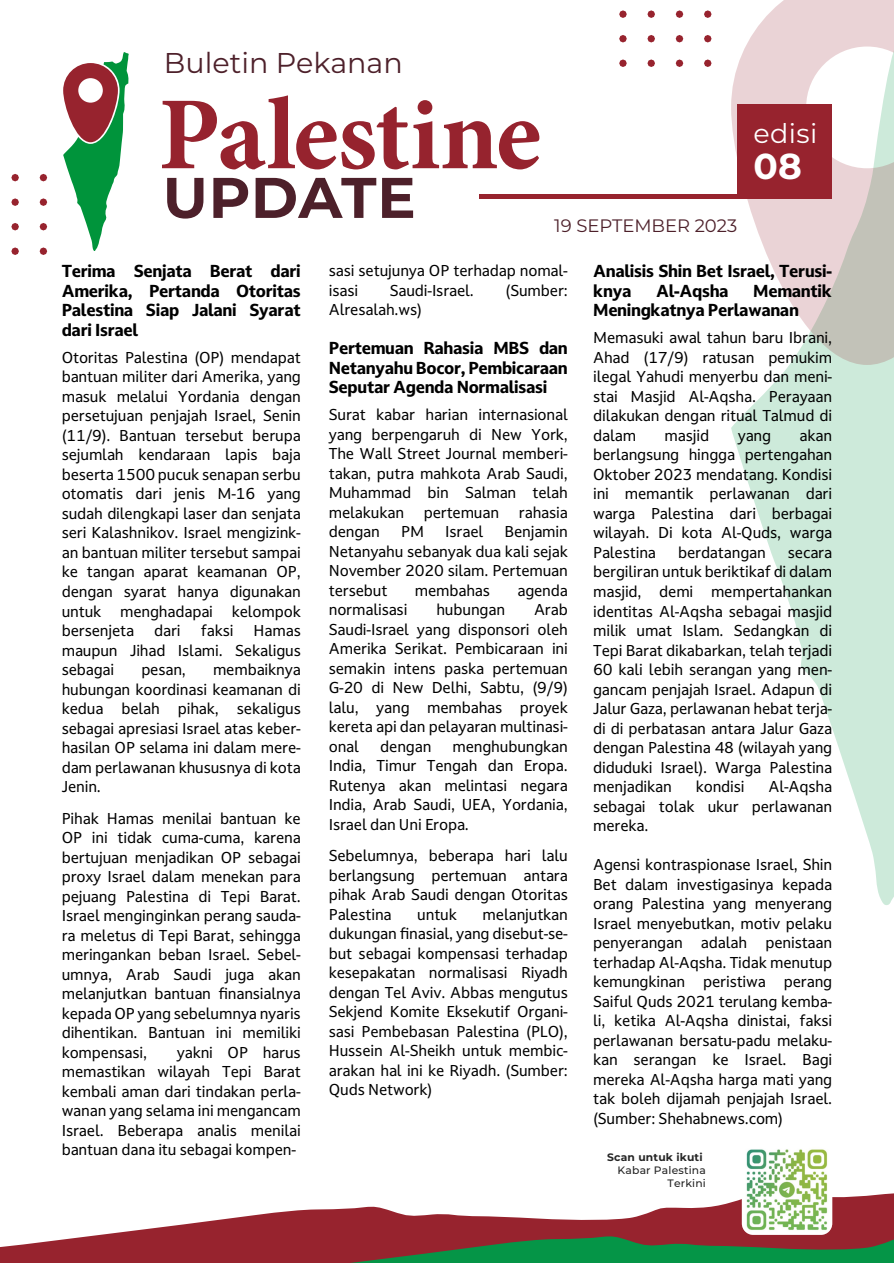
<style>
.page{position:relative;width:894px;height:1263px;background:#fff}
.page>*{position:absolute;margin:0;border:0;box-sizing:border-box;transform-origin:0 0}
.t1{font:700 103.65px "Minion Pro";letter-spacing:-.015em;color:#96232e}
.t2{font:700 57.15px "Montserrat";letter-spacing:.005em;color:#4d202a}
.t3{font:700 36px "Montserrat";color:#fff}
.t4{font:28.65px "Montserrat";color:#4d202a}
.t5{font:27px "Montserrat";letter-spacing:.015em;color:#fff}
.t6{font:18px "Montserrat";letter-spacing:-.005em;color:#4d202a}
.t7{font:16.5px/19.5px "Darkmode Darkmode On X Bold";letter-spacing:-.025em;color:#000}
.t8{font:15px/19.5px "Darkmode Darkmode Off";letter-spacing:-.01em;color:#000;text-align:justify}
.t9{font:500 10.8px/12.9px "Montserrat";letter-spacing:.02em;color:#252525;text-align:right}
.t10{font:700 10.8px "Montserrat";letter-spacing:.015em;color:#252525}
</style>
<div class="page">
<svg style="left:731px;top:365px;width:162px;height:540px;fill:#cdeada"></svg>
<svg style="left:730px;top:0;width:163px;height:365px"></svg>
<svg style="left:619px;top:10px;width:7px;height:8px"></svg>
<svg style="left:619px;top:35px;width:7px;height:7px"></svg>
<svg style="left:619px;top:59px;width:7px;height:8px"></svg>
<svg style="left:647px;top:10px;width:7px;height:8px"></svg>
<svg style="left:647px;top:35px;width:7px;height:7px"></svg>
<svg style="left:647px;top:59px;width:7px;height:8px"></svg>
<svg style="left:675px;top:10px;width:8px;height:8px"></svg>
<svg style="left:704px;top:10px;width:7px;height:8px"></svg>
<svg style="left:675px;top:35px;width:8px;height:7px"></svg>
<svg style="left:704px;top:35px;width:7px;height:7px"></svg>
<svg style="left:675px;top:59px;width:8px;height:8px"></svg>
<svg style="left:704px;top:59px;width:7px;height:8px"></svg>
<svg style="left:11px;top:174px;width:8px;height:7px"></svg>
<svg style="left:40px;top:174px;width:7px;height:7px"></svg>
<svg style="left:11px;top:198px;width:8px;height:8px"></svg>
<svg style="left:40px;top:198px;width:7px;height:8px"></svg>
<svg style="left:11px;top:223px;width:8px;height:7px"></svg>
<svg style="left:40px;top:223px;width:7px;height:7px"></svg>
<svg style="left:11px;top:247px;width:8px;height:8px"></svg>
<svg style="left:40px;top:247px;width:7px;height:8px"></svg>
<svg style="left:63px;top:52px;width:66px;height:199px"></svg>
<div style="left:737px;top:104px;width:94px;height:95px;background:#97232e"></div>
<hr style="left:479px;top:195px;width:315px;height:4px;background:#97232e">
<svg style="left:0;top:1193px;width:893px;height:70px"></svg>
<img style="left:741px;top:1149px;width:90px;height:86px">
<h3 class="t4" style="left:164px;top:43px;width:240px">Buletin Pekanan</h3>
<h1 class="t1" style="left:158px;top:62px;width:384px">Palestine</h1>
<h2 class="t2" style="left:163px;top:156px;width:254px">UPDATE</h2>
<p class="t6" style="left:554px;top:213px;width:184px">19 SEPTEMBER 2023</p>
<h3 class="t5" style="left:753px;top:115px;width:65px">edisi</h3>
<h3 class="t3" style="left:753px;top:141px;width:50px">08</h3>
<p class="t7" style="left:62px;top:261px;width:240px;text-align:justify">Terima Senjata Berat dari Amerika, Pertanda Otoritas Palestina Siap Jalani Syarat dari Israel</p>
<p class="t8" style="left:62px;top:347px;width:240px">Otoritas Palestina (OP) mendapat bantuan militer dari Amerika, yang masuk melalui Yordania dengan persetujuan penjajah Israel, Senin (11/9). Bantuan tersebut berupa sejumlah kendaraan lapis baja beserta 1500 pucuk senapan serbu otomatis dari jenis M-16 yang sudah dilengkapi laser dan senjata seri Kalashnikov. Israel mengizink&shy;an bantuan militer tersebut sampai ke tangan aparat keamanan OP, dengan syarat hanya digunakan untuk</p>
<p class="t8" style="left:120px;top:601px;width:94px">menghadapai</p>
<p class="t8" style="left:232px;top:601px;width:70px">kelompok</p>
<p class="t8" style="left:62px;top:620px;width:74px">bersenjeta</p>
<p class="t8" style="left:154px;top:620px;width:28px">dari</p>
<p class="t8" style="left:201px;top:620px;width:34px">faksi</p>
<p class="t8" style="left:62px;top:620px;width:240px;text-indent:192px">Hamas maupun Jihad Islami. Sekaligus sebagai</p>
<p class="t8" style="left:62px;top:659px;width:240px;text-indent:151px">membaiknya hubungan koordinasi keamanan di kedua belah pihak, sekaligus sebagai apresiasi Israel atas keber&shy;hasilan OP selama ini dalam mere&shy;dam perlawanan khususnya di kota Jenin.</p>
<p class="t8" style="left:62px;top:808px;width:240px">Pihak Hamas menilai bantuan ke OP ini tidak cuma-cuma, karena bertujuan menjadikan OP sebagai proxy Israel dalam menekan para pejuang Palestina di Tepi Barat.<br>Israel menginginkan perang sauda&shy;ra meletus di Tepi Barat, sehingga meringankan beban Israel. Sebel&shy;umnya, Arab Saudi juga akan melanjutkan bantuan finansialnya kepada OP yang sebelumnya nyaris dihentikan. Bantuan ini memiliki kompensasi,</p>
<p class="t8" style="left:141px;top:659px;width:46px">pesan,</p>
<p class="t8" style="left:62px;top:1042px;width:240px;text-indent:115px">yakni OP harus memastikan wilayah Tepi Barat kembali aman dari tindakan perla&shy;wanan yang selama ini mengancam Israel. Beberapa analis menilai bantuan dana itu sebagai kompen-</p>
<p class="t8" style="left:329px;top:261px;width:240px">sasi setujunya OP terhadap nomal&shy;isasi</p>
<p class="t8" style="left:389px;top:280px;width:86px">Saudi-Israel.</p>
<p class="t8" style="left:505px;top:280px;width:64px">(Sumber:</p>
<p class="t8" style="left:329px;top:300px;width:95px">Alresalah.ws)</p>
<p class="t7" style="left:329px;top:338px;width:240px;text-align:justify">Pertemuan Rahasia MBS dan Netanyahu Bocor, Pembicaraan Seputar Agenda Normalisasi</p>
<p class="t8" style="left:329px;top:405px;width:240px">Surat kabar harian internasional yang berpengaruh di New York, The Wall Street Journal memberi&shy;takan, putra mahkota Arab Saudi, Muhammad bin Salman telah melakukan</p>
<p class="t8" style="left:423px;top:502px;width:77px">pertemuan</p>
<p class="t8" style="left:518px;top:502px;width:51px">rahasia</p>
<p class="t8" style="left:329px;top:522px;width:53px">dengan</p>
<p class="t8" style="left:401px;top:522px;width:24px">PM</p>
<p class="t8" style="left:445px;top:522px;width:40px">Israel</p>
<p class="t8" style="left:329px;top:522px;width:240px;text-indent:176px">Benjamin Netanyahu sebanyak dua kali sejak November 2020 silam. Pertemuan tersebut</p>
<p class="t8" style="left:414px;top:580px;width:77px">membahas</p>
<p class="t8" style="left:517px;top:580px;width:52px">agenda</p>
<p class="t8" style="left:329px;top:600px;width:240px;text-indent:205px">Arab Saudi-Israel yang disponsori oleh Amerika Serikat. Pembicaraan ini semakin intens paska pertemuan G-20 di New Delhi, Sabtu, (9/9) lalu, yang membahas proyek kereta api dan pelayaran multinasi&shy;onal</p>
<p class="t8" style="left:329px;top:600px;width:80px">normalisasi</p>
<p class="t8" style="left:436px;top:600px;width:70px">hubungan</p>
<p class="t8" style="left:329px;top:736px;width:240px;text-indent:124px">menghubungkan India, Timur Tengah dan Eropa.<br>Rutenya akan melintasi negara India, Arab Saudi, UEA, Yordania, Israel dan Uni Eropa.</p>
<p class="t8" style="left:329px;top:846px;width:240px">Sebelumnya, beberapa hari lalu berlangsung pertemuan antara pihak Arab Saudi dengan Otoritas Palestina</p>
<p class="t8" style="left:380px;top:736px;width:53px">dengan</p>
<p class="t8" style="left:329px;top:904px;width:240px;text-indent:154px">melanjutkan dukungan finasial, yang disebut-se&shy;but sebagai kompensasi terhadap kesepakatan normalisasi Riyadh dengan Tel Aviv. Abbas mengutus Sekjend Komite Eksekutif Organi&shy;sasi Pembebasan Palestina (PLO), Hussein Al-Sheikh untuk membic&shy;arakan hal ini ke Riyadh. (Sumber:<br>Quds Network)</p>
<p class="t8" style="left:417px;top:904px;width:41px">untuk</p>
<p class="t7" style="left:593px;top:261px;width:240px">Analisis Shin Bet Israel, Terusi&shy;knya</p>
<p class="t7" style="left:593px;top:281px;width:240px;text-indent:160px">Memantik<br>Meningkatnya Perlawanan</p>
<p class="t8" style="left:593px;top:328px;width:240px">Memasuki awal tahun baru Ibrani, Ahad (17/9) ratusan pemukim ilegal Yahudi menyerbu dan meni&shy;stai Masjid Al-Aqsha. Perayaan dilakukan dengan ritual Talmud di dalam</p>
<p class="t7" style="left:655px;top:281px;width:74px">Al-Aqsha</p>
<p class="t8" style="left:593px;top:425px;width:240px;text-indent:206px">akan berlangsung hingga pertengahan Oktober 2023 mendatang. Kondisi ini memantik perlawanan dari warga Palestina dari berbagai wilayah. Di kota Al-Quds, warga Palestina</p>
<p class="t8" style="left:664px;top:425px;width:46px">masjid</p>
<p class="t8" style="left:737px;top:425px;width:35px">yang</p>
<p class="t8" style="left:677px;top:542px;width:89px">berdatangan</p>
<p class="t8" style="left:593px;top:542px;width:240px;text-indent:195px">secara bergiliran untuk beriktikaf di dalam masjid, demi mempertahankan identitas Al-Aqsha sebagai masjid milik umat Islam. Sedangkan di Tepi Barat dikabarkan, telah terjadi 60 kali lebih serangan yang men&shy;gancam penjajah Israel. Adapun di Jalur Gaza, perlawanan hebat terja&shy;di di perbatasan antara Jalur Gaza dengan Palestina 48 (wilayah yang diduduki Israel). Warga Palestina menjadikan</p>
<p class="t8" style="left:593px;top:776px;width:240px;text-indent:175px">Al-Aqsha sebagai tolak ukur perlawanan mereka.</p>
<p class="t8" style="left:593px;top:854px;width:240px">Agensi kontraspionase Israel, Shin Bet dalam investigasinya kepada orang Palestina yang menyerang Israel menyebutkan, motiv pelaku penyerangan adalah penistaan terhadap Al-Aqsha. Tidak menutup kemungkinan peristiwa perang Saiful Quds 2021 terulang kemba&shy;li, ketika Al-Aqsha dinistai, faksi perlawanan bersatu-padu melaku&shy;kan serangan ke Israel. Bagi mereka Al-Aqsha harga mati yang tak boleh dijamah penjajah Israel. (Sumber: Shehabnews.com)</p>
<p class="t8" style="left:695px;top:776px;width:50px">kondisi</p>
<p class="t10" style="left:607px;top:1149px;width:97px">Scan untuk ikuti</p>
<p class="t9" style="left:617px;top:1163px;width:90px">Kabar Palestina<br>Terkini</p>
</div>
